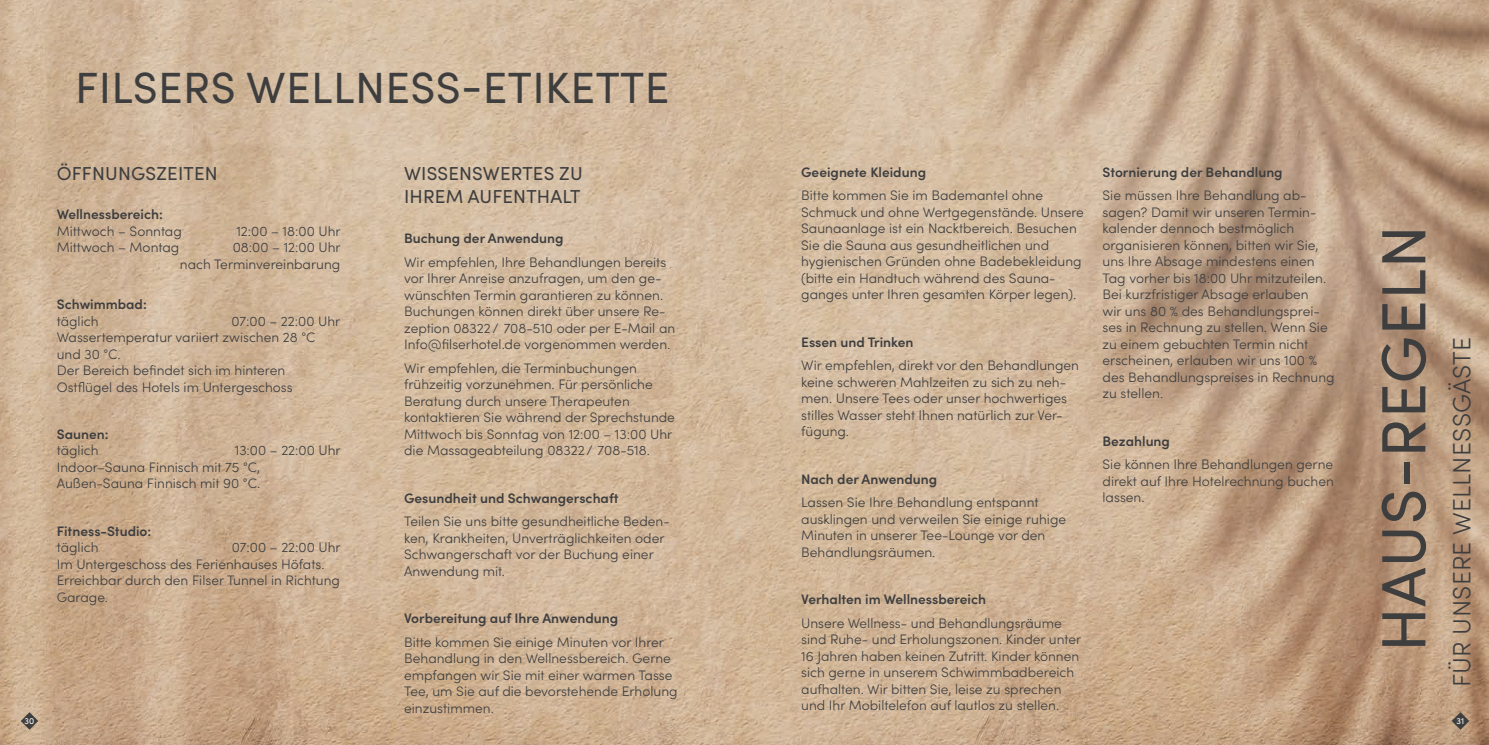
<style>
.page{position:relative;width:1489px;height:745px;background:#fff}
.page>*{position:absolute;margin:0;border:0;box-sizing:border-box;transform-origin:0 0}
.t1{font:62.5px "Sofia Pro";letter-spacing:.01em;color:#3e3e3f}
.t2{font:43.75px "Sofia Pro";letter-spacing:.01em;color:#3e3e3f}
.t3{font:300 25px "Sofia Pro";letter-spacing:.01em;color:#3e3e3f}
.t4{font:18.75px/22.5px "Sofia Pro";letter-spacing:.01em;color:#3e3e3f}
.t5{font:300 13.75px/16.5px "Sofia Pro";color:#3e3e3f}
.t6{font:600 13.75px "Sofia Pro";color:#3e3e3f}
.t7{font:8.75px "Sofia Pro";color:#fff}
</style>
<div class="page">
<img style="left:0;top:0;width:1488px;height:744px">
<svg style="left:1451px;top:711px;width:17px;height:18px"></svg>
<svg style="left:21px;top:711px;width:17px;height:18px"></svg>
<h2 class="t2" style="left:75px;top:55px;width:596px">FILSERS WELLNESS-ETIKETTE</h2>
<h3 class="t4" style="left:57px;top:161px;width:162px">ÖFFNUNGSZEITEN</h3>
<p class="t6" style="left:57px;top:204px;width:108px">Wellnessbereich:</p>
<p class="t5" style="left:57px;top:222px;width:127px">Mittwoch – Sonntag</p>
<p class="t5" style="left:236px;top:222px;width:106px">12:00 – 18:00 Uhr</p>
<p class="t5" style="left:57px;top:238px;width:124px">Mittwoch – Montag</p>
<p class="t5" style="left:180px;top:238px;width:162px;text-align:right">08:00 – 12:00 Uhr<br>nach Terminvereinbarung</p>
<p class="t6" style="left:57px;top:293px;width:92px">Schwimmbad:</p>
<p class="t5" style="left:57px;top:311px;width:43px">täglich</p>
<p class="t5" style="left:57px;top:311px;width:285px;text-indent:175px">07:00 – 22:00 Uhr<br>Wassertemperatur variiert zwischen 28 °C und 30 °C.<br>Der Bereich befindet sich im hinteren<br>Ostflügel des Hotels im Untergeschoss</p>
<p class="t6" style="left:57px;top:423px;width:53px">Saunen:</p>
<p class="t5" style="left:57px;top:441px;width:43px">täglich</p>
<p class="t5" style="left:57px;top:441px;width:285px;text-indent:178px">13:00 – 22:00 Uhr<br>Indoor–Sauna Finnisch mit 75 °C,<br>Außen-Sauna Finnisch mit 90 °C.</p>
<p class="t6" style="left:57px;top:520px;width:96px">Fitness-Studio:</p>
<p class="t5" style="left:57px;top:538px;width:43px">täglich</p>
<p class="t5" style="left:57px;top:538px;width:285px;text-indent:175px">07:00 – 22:00 Uhr<br>Im Untergeschoss des Ferienhauses Höfats.<br>Erreichbar durch den Filser Tunnel in Richtung<br>Garage.</p>
<h3 class="t4" style="left:404px;top:161px;width:180px">WISSENSWERTES ZU<br>IHREM AUFENTHALT</h3>
<p class="t6" style="left:404px;top:227px;width:161px">Buchung der Anwendung</p>
<p class="t5" style="left:404px;top:252px;width:272px">Wir empfehlen, Ihre Behandlungen bereits vor Ihrer Anreise anzufragen, um den ge&shy;wünschten Termin garantieren zu können.<br>Buchungen können direkt über unsere Re&shy;zeption 08322/ 708-510 oder per E-Mail an Info@filserhotel.de vorgenommen werden.</p>
<p class="t5" style="left:404px;top:358px;width:272px">Wir empfehlen, die Terminbuchungen<br>früh zeitig vorzunehmen. Für persönliche Beratung durch unsere Therapeuten kontaktieren Sie während der Sprech stunde Mittwoch bis Sonntag von 12:00 – 13:00 Uhr die Massage abteilung 08322/ 708-518.</p>
<p class="t6" style="left:404px;top:487px;width:216px">Gesundheit und Schwangerschaft</p>
<p class="t5" style="left:404px;top:512px;width:267px">Teilen Sie uns bitte gesundheitliche Beden&shy;ken, Krankheiten, Unverträglichkeiten oder Schwangerschaft vor der Buchung einer Anwendung mit.</p>
<p class="t6" style="left:404px;top:607px;width:215px">Vorbereitung auf Ihre Anwendung</p>
<p class="t5" style="left:404px;top:632px;width:275px">Bitte kommen Sie einige Minuten vor Ihrer Behandlung in den Wellnessbereich. Gerne empfangen wir Sie mit einer warmen Tasse Tee, um Sie auf die bevorstehende Erholung einzustimmen.</p>
<p class="t6" style="left:801px;top:161px;width:126px">Geeignete Kleidung</p>
<p class="t5" style="left:801px;top:186px;width:284px">Bitte kommen Sie im Bademantel ohne Schmuck und ohne Wertgegenstände. Unsere Saunaanlage ist ein Nacktbereich. Besuchen Sie die Sauna aus gesundheitlichen und hygienischen Gründen ohne Badebekleidung (bitte ein Handtuch während des Sauna&shy;ganges unter Ihren gesamten Körper legen).</p>
<p class="t6" style="left:801px;top:331px;width:114px">Essen und Trinken</p>
<p class="t5" style="left:801px;top:356px;width:279px">Wir empfehlen, direkt vor den Behandlungen keine schweren Mahlzeiten zu sich zu neh&shy;men. Unsere Tees oder unser hochwertiges stilles Wasser steht Ihnen natürlich zur Ver&shy;fügung.</p>
<p class="t6" style="left:801px;top:468px;width:138px">Nach der Anwendung</p>
<p class="t5" style="left:801px;top:493px;width:266px">Lassen Sie Ihre Behandlung entspannt ausklingen und verweilen Sie einige ruhige Minuten in unserer Tee-Lounge vor den Behandlungsräumen.</p>
<p class="t6" style="left:801px;top:588px;width:186px">Verhalten im Wellnessbereich</p>
<p class="t5" style="left:801px;top:613px;width:282px">Unsere Wellness- und Behandlungsräume sind Ruhe- und Erholungszonen. Kinder unter 16 Jahren haben keinen Zutritt. Kinder können sich gerne in unserem Schwimmbadbereich aufhalten. Wir bitten Sie, leise zu sprechen und Ihr Mobiltelefon auf lautlos zu stellen.</p>
<p class="t6" style="left:1102px;top:161px;width:182px">Stornierung der Behandlung</p>
<p class="t5" style="left:1102px;top:186px;width:233px">Sie müssen Ihre Behandlung ab&shy;sagen? Damit wir unseren Termin&shy;kalender dennoch bestmöglich organisieren können, bitten wir Sie, uns Ihre Absage mindestens einen<br>Tag vorher bis 18:00 Uhr mitzuteilen.<br>Bei kurzfristiger Absage erlauben<br>wir uns 80 % des Behandlungsprei&shy;ses in Rechnung zu stellen. Wenn Sie zu einem gebuchten Termin nicht erscheinen, erlauben wir uns 100 % des Behandlungspreises in Rechnung zu stellen.</p>
<p class="t6" style="left:1102px;top:430px;width:69px">Bezahlung</p>
<p class="t5" style="left:1102px;top:455px;width:233px;text-align:justify">Sie können Ihre Behandlungen gerne direkt auf Ihre Hotelrechnung buchen lassen.</p>
<h1 class="t1" style="left:1357px;top:651px;width:428px;rotate:-90deg">HAUS-REGELN</h1>
<h3 class="t3" style="left:1443px;top:687px;width:352px;rotate:-90deg">FÜR UNSERE WELLNESSGÄSTE</h3>
<p class="t7" style="left:25px;top:714px;width:11px">30</p>
<p class="t7" style="left:1456px;top:714px;width:9px">31</p>
</div>
